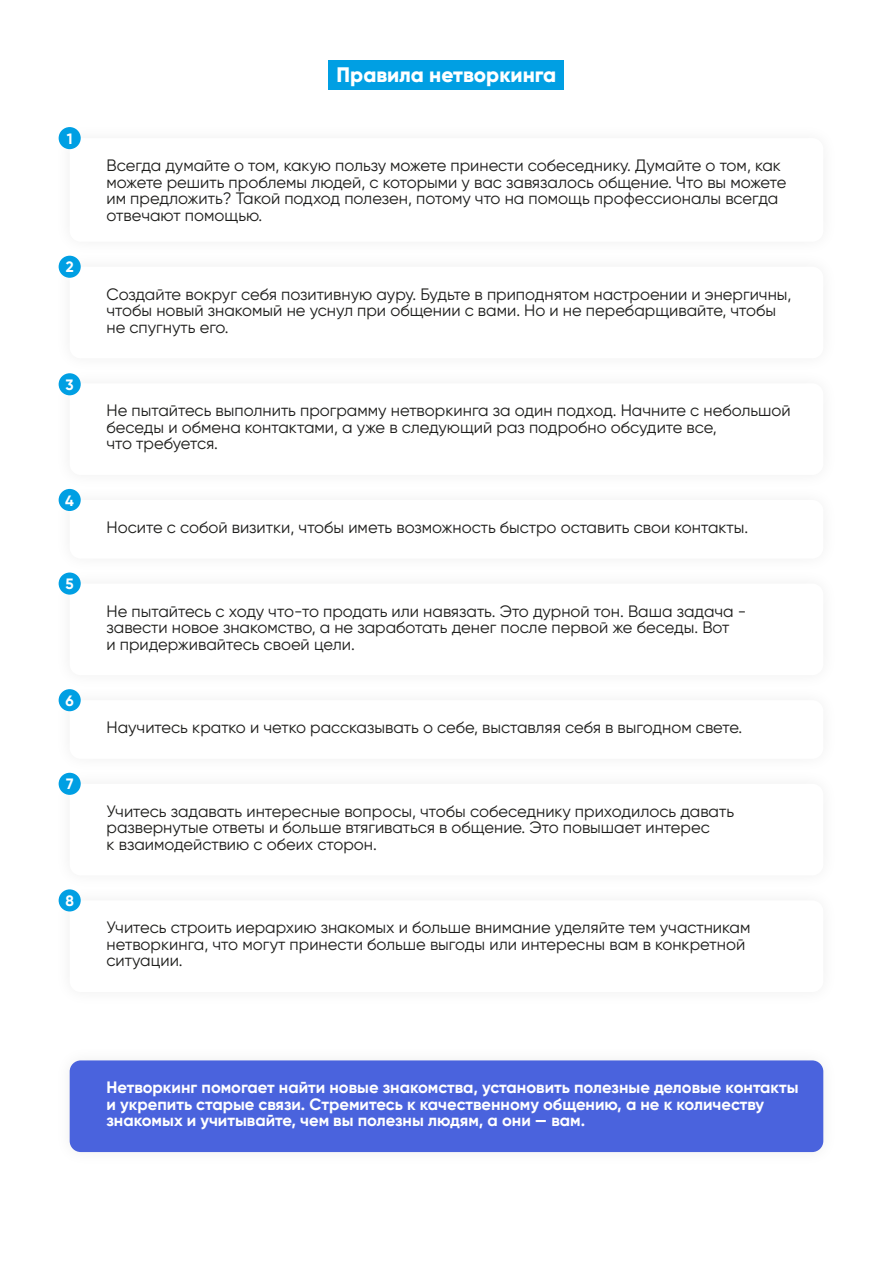
<style>
.page{position:relative;width:893px;height:1263px;background:#fff}
.page>*{position:absolute;margin:0;border:0;box-sizing:border-box;transform-origin:0 0}
.t1{font:800 21px "Gilroy";color:#fff}
.t2{font:16.5px/16.5px "Gilroy";color:#1d1d1b}
.t3{font:700 16.5px/16.5px "Gilroy";color:#fff}
.t4{font:700 15px "Gilroy";color:#fff}
</style>
<div class="page">
<div style="left:70px;top:1060px;width:753px;height:92px;background:#4a63dd;border-radius:11px"></div>
<div style="left:329px;top:60px;width:235px;height:29px;background:#009fe3"></div>
<div style="left:59px;top:127px;width:22px;height:22px;background:#009fe3;border-radius:50%"></div>
<div style="left:59px;top:256px;width:22px;height:22px;background:#009fe3;border-radius:50%"></div>
<div style="left:59px;top:373px;width:22px;height:22px;background:#009fe3;border-radius:50%"></div>
<div style="left:59px;top:489px;width:22px;height:22px;background:#009fe3;border-radius:50%"></div>
<div style="left:59px;top:572px;width:22px;height:23px;background:#009fe3;border-radius:50%"></div>
<div style="left:59px;top:689px;width:22px;height:22px;background:#009fe3;border-radius:50%"></div>
<div style="left:59px;top:773px;width:22px;height:22px;background:#009fe3;border-radius:50%"></div>
<div style="left:59px;top:889px;width:22px;height:22px;background:#009fe3;border-radius:50%"></div>
<p class="t4" style="left:67px;top:129px;width:7px">1</p>
<p class="t4" style="left:66px;top:258px;width:9px">2</p>
<p class="t4" style="left:66px;top:375px;width:10px">3</p>
<p class="t4" style="left:65px;top:491px;width:10px">4</p>
<p class="t4" style="left:66px;top:574px;width:10px">5</p>
<p class="t4" style="left:66px;top:691px;width:10px">6</p>
<p class="t4" style="left:66px;top:775px;width:9px">7</p>
<p class="t4" style="left:65px;top:891px;width:10px">8</p>
<p class="t1" style="left:337px;top:61px;width:221px">Правила нетворкинга</p>
<p class="t2" style="left:107px;top:157px;width:681px">Всегда думайте о том, какую пользу можете принести собеседнику. Думайте о том, как можете решить проблемы людей, с которыми у вас завязалось общение. Что вы можете им предложить? Такой подход полезен, потому что на помощь профессионалы всегда отвечают помощью.</p>
<p class="t2" style="left:107px;top:286px;width:686px">Создайте вокруг себя позитивную ауру. Будьте в приподнятом настроении и энергичны, чтобы новый знакомый не уснул при общении с вами. Но и не перебарщивайте, чтобы не спугнуть его.</p>
<p class="t2" style="left:107px;top:402px;width:686px">Не пытайтесь выполнить программу нетворкинга за один подход. Начните с небольшой беседы и обмена контактами, а уже в следующий раз подробно обсудите все,<br>что требуется.</p>
<p class="t2" style="left:107px;top:519px;width:643px">Носите с собой визитки, чтобы иметь возможность быстро оставить свои контакты.</p>
<p class="t2" style="left:107px;top:602px;width:641px">Не пытайтесь с ходу что-то продать или навязать. Это дурной тон. Ваша задача - завести новое знакомство, а не заработать денег после первой же беседы. Вот<br>и придерживайтесь своей цели.</p>
<p class="t2" style="left:107px;top:719px;width:637px">Научитесь кратко и четко рассказывать о себе, выставляя себя в выгодном свете.</p>
<p class="t2" style="left:107px;top:803px;width:629px">Учитесь задавать интересные вопросы, чтобы собеседнику приходилось давать развернутые ответы и больше втягиваться в общение. Это повышает интерес<br>к взаимодействию с обеих сторон.</p>
<p class="t2" style="left:107px;top:919px;width:645px">Учитесь строить иерархию знакомых и больше внимание уделяйте тем участникам нетворкинга, что могут принести больше выгоды или интересны вам в конкретной ситуации.</p>
<p class="t3" style="left:107px;top:1079px;width:694px">Нетворкинг помогает найти новые знакомства, установить полезные деловые контакты и укрепить старые связи. Стремитесь к качественному общению, а не к количеству знакомых и учитывайте, чем вы полезны людям, а они — вам.</p>
</div>
